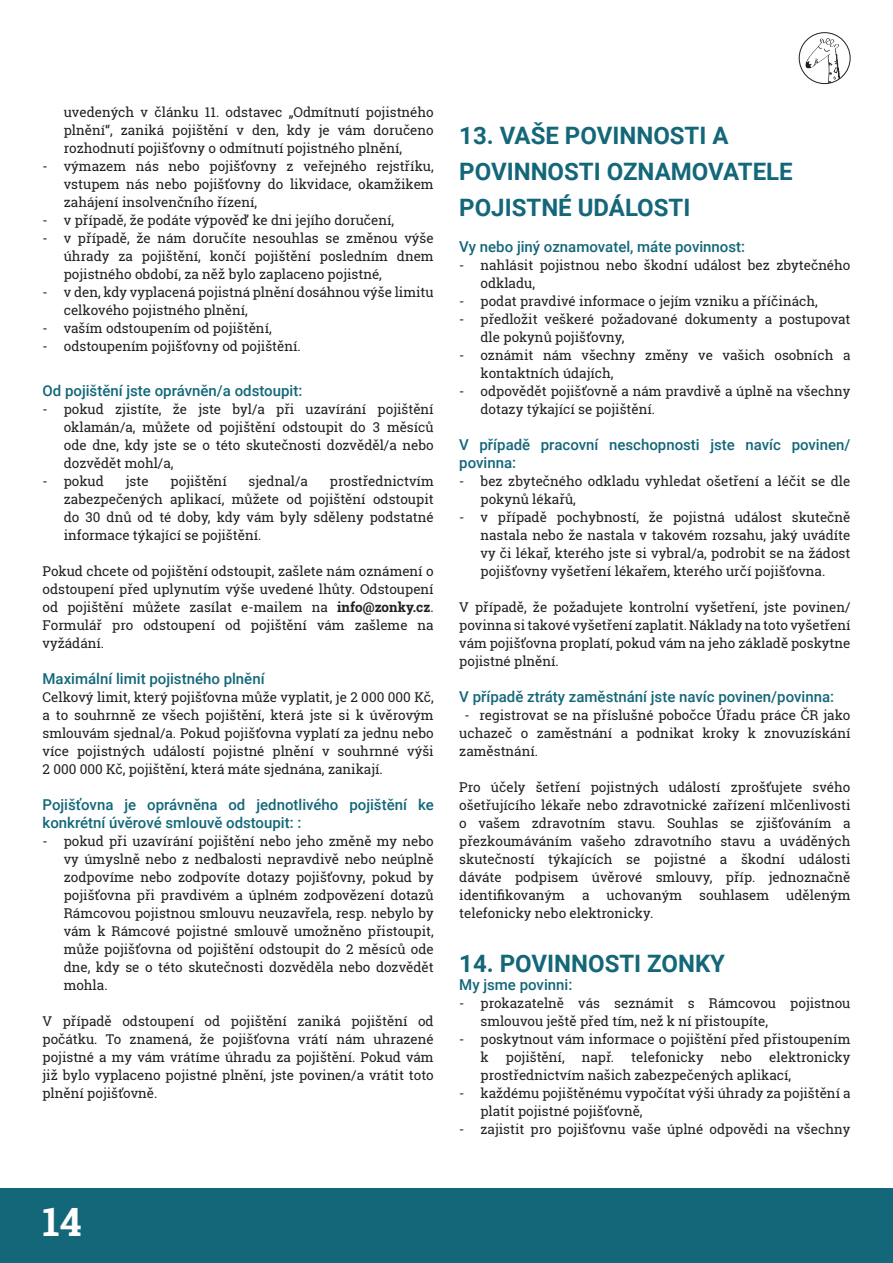
<style>
.page{position:relative;width:893px;height:1263px;background:#fff}
.page>*{position:absolute;margin:0;border:0;box-sizing:border-box;transform-origin:0 0}
.t1{font:700 39px "Roboto Slab";color:#fff}
.t2{font:700 24px/36px "Roboto";color:#136779}
.t3{font:500 15px/18px "Roboto";color:#136779}
.t4{font:13.5px/18px "Roboto Slab";color:#231f20;text-align:justify}
.s1{font-weight:700}
</style>
<div class="page">
<div style="left:0;top:1188px;width:893px;height:75px;background:#136779"></div>
<svg style="left:805px;top:38px;width:37px;height:46px"></svg>
<div style="left:799px;top:32px;width:51px;height:52px;border:1px solid #231f20;border-radius:50%"></div>
<p class="t4" style="left:64px;top:103px;width:371px">uvedených v článku 11. odstavec „Odmítnutí pojistného plnění“, zaniká pojištění v den, kdy je vám doručeno rozhodnutí pojišťovny o odmítnutí pojistného plnění,</p>
<p class="t4" style="left:64px;top:157px;width:371px;text-indent:-21px">- výmazem nás nebo pojišťovny z veřejného rejstříku, vstupem nás nebo pojišťovny do likvidace, okamžikem zahájení insolvenčního řízení,</p>
<p class="t4" style="left:43px;top:211px;width:353px">- v případě, že podáte výpověď ke dni jejího doručení,</p>
<p class="t4" style="left:64px;top:229px;width:371px;text-indent:-21px">- v případě, že nám doručíte nesouhlas se změnou výše úhrady za pojištění, končí pojištění posledním dnem pojistného období, za něž bylo zaplaceno pojistné,</p>
<p class="t4" style="left:64px;top:283px;width:371px;text-indent:-21px">- v den, kdy vyplacená pojistná plnění dosáhnou výše limitu celkového pojistného plnění,</p>
<p class="t4" style="left:43px;top:319px;width:231px">- vaším odstoupením od pojištění,</p>
<p class="t4" style="left:43px;top:337px;width:260px">- odstoupením pojišťovny od pojištění.</p>
<p class="t3" style="left:43px;top:381px;width:261px">Od pojištění jste oprávněn/a odstoupit:</p>
<p class="t4" style="left:64px;top:400px;width:371px;text-indent:-21px">- pokud zjistíte, že jste byl/a při uzavírání pojištění oklamán/a, můžete od pojištění odstoupit do 3 měsíců ode dne, kdy jste se o této skutečnosti dozvěděl/a nebo dozvědět mohl/a,</p>
<p class="t4" style="left:43px;top:472px;width:63px">- pokud</p>
<p class="t4" style="left:126px;top:472px;width:24px">jste</p>
<p class="t4" style="left:171px;top:472px;width:58px">pojištění</p>
<p class="t4" style="left:249px;top:472px;width:61px">sjednal/a</p>
<p class="t4" style="left:64px;top:472px;width:371px;text-indent:266px">prostřednictvím zabezpečených aplikací, můžete od pojištění odstoupit do 30 dnů od té doby, kdy vám byly sděleny podstatné informace týkající se pojištění.</p>
<p class="t4" style="left:43px;top:562px;width:393px">Pokud chcete od pojištění odstoupit, zašlete nám oznámení o odstoupení před uplynutím výše uvedené lhůty. Odstoupení od pojištění můžete zasílat e-mailem na <span class="s1">info@zonky.cz</span>.<br>Formulář pro odstoupení od pojištění vám zašleme na vyžádání.</p>
<p class="t3" style="left:43px;top:669px;width:224px">Maximální limit pojistného plnění</p>
<p class="t4" style="left:43px;top:688px;width:393px">Celkový limit, který pojišťovna může vyplatit, je 2 000 000 Kč, a to souhrnně ze všech pojištění, která jste si k úvěrovým smlouvám sjednal/a. Pokud pojišťovna vyplatí za jednu nebo více pojistných událostí pojistné plnění v souhrnné výši 2 000 000 Kč, pojištění, která máte sjednána, zanikají.</p>
<p class="t3" style="left:43px;top:795px;width:393px">Pojišťovna je oprávněna od jednotlivého pojištění ke konkrétní úvěrové smlouvě odstoupit: :</p>
<p class="t4" style="left:64px;top:832px;width:371px;text-indent:-21px">- pokud při uzavírání pojištění nebo jeho změně my nebo vy úmyslně nebo z nedbalosti nepravdivě nebo neúplně zodpovíme nebo zodpovíte dotazy pojišťovny, pokud by pojišťovna při pravdivém a úplném zodpovězení dotazů Rámcovou pojistnou smlouvu neuzavřela, resp. nebylo by vám k Rámcové pojistné smlouvě umožněno přistoupit, může pojišťovna od pojištění odstoupit do 2 měsíců ode dne, kdy se o této skutečnosti dozvěděla nebo dozvědět mohla.</p>
<p class="t4" style="left:43px;top:1012px;width:393px">V případě odstoupení od pojištění zaniká pojištění od počátku. To znamená, že pojišťovna vrátí nám uhrazené pojistné a my vám vrátíme úhradu za pojištění. Pokud vám již bylo vyplaceno pojistné plnění, jste povinen/a vrátit toto plnění pojišťovně.</p>
<h2 class="t2" style="left:459px;top:117px;width:335px">13. VAŠE POVINNOSTI A<br>POVINNOSTI OZNAMOVATELE<br>POJISTNÉ UDÁLOSTI</h2>
<p class="t3" style="left:459px;top:237px;width:287px">Vy nebo jiný oznamovatel, máte povinnost:</p>
<p class="t4" style="left:480px;top:256px;width:371px;text-indent:-21px">- nahlásit pojistnou nebo škodní událost bez zbytečného odkladu,</p>
<p class="t4" style="left:459px;top:292px;width:360px">- podat pravdivé informace o jejím vzniku a příčinách,</p>
<p class="t4" style="left:480px;top:310px;width:371px;text-indent:-21px">- předložit veškeré požadované dokumenty a postupovat dle pokynů pojišťovny,</p>
<p class="t4" style="left:480px;top:346px;width:371px;text-indent:-21px">- oznámit nám všechny změny ve vašich osobních a kontaktních údajích,</p>
<p class="t4" style="left:480px;top:382px;width:371px;text-indent:-21px">- odpovědět pojišťovně a nám pravdivě a úplně na všechny dotazy týkající se pojištění.</p>
<p class="t3" style="left:459px;top:435px;width:393px">V případě pracovní neschopnosti jste navíc povinen/ povinna:</p>
<p class="t4" style="left:480px;top:472px;width:371px;text-indent:-21px">- bez zbytečného odkladu vyhledat ošetření a léčit se dle pokynů lékařů,</p>
<p class="t4" style="left:480px;top:508px;width:371px;text-indent:-21px">- v případě pochybností, že pojistná událost skutečně nastala nebo že nastala v takovém rozsahu, jaký uvádíte vy či lékař, kterého jste si vybral/a, podrobit se na žádost pojišťovny vyšetření lékařem, kterého určí pojišťovna.</p>
<p class="t4" style="left:459px;top:598px;width:393px">V případě, že požadujete kontrolní vyšetření, jste povinen/ povinna si takové vyšetření zaplatit. Náklady na toto vyšetření vám pojišťovna proplatí, pokud vám na jeho základě poskytne pojistné plnění.</p>
<p class="t3" style="left:459px;top:687px;width:376px">V případě ztráty zaměstnání jste navíc povinen/povinna:</p>
<p class="t4" style="left:459px;top:706px;width:393px;text-indent:5px">- registrovat se na příslušné pobočce Úřadu práce ČR jako uchazeč o zaměstnání a podnikat kroky k znovuzískání zaměstnání.</p>
<p class="t4" style="left:459px;top:778px;width:393px">Pro účely šetření pojistných událostí zprošťujete svého ošetřujícího lékaře nebo zdravotnické zařízení mlčenlivosti o vašem zdravotním stavu. Souhlas se zjišťováním a přezkoumáváním vašeho zdravotního stavu a uváděných skutečností týkajících se pojistné a škodní události dáváte podpisem úvěrové smlouvy, příp. jednoznačně identifikovaným</p>
<p class="t4" style="left:582px;top:886px;width:9px">a</p>
<p class="t4" style="left:607px;top:886px;width:77px">uchovaným</p>
<p class="t4" style="left:699px;top:886px;width:71px">souhlasem</p>
<p class="t4" style="left:786px;top:886px;width:66px">uděleným</p>
<p class="t4" style="left:459px;top:904px;width:196px">telefonicky nebo elektronicky.</p>
<h2 class="t2" style="left:459px;top:945px;width:267px">14. POVINNOSTI ZONKY</h2>
<p class="t3" style="left:459px;top:975px;width:115px">My jsme povinni:</p>
<p class="t4" style="left:480px;top:994px;width:371px;text-indent:-21px">- prokazatelně vás seznámit s Rámcovou pojistnou smlouvou ještě před tím, než k ní přistoupíte,</p>
<p class="t4" style="left:480px;top:1030px;width:371px;text-indent:-21px">- poskytnout vám informace o pojištění před přistoupením k</p>
<p class="t4" style="left:506px;top:1048px;width:60px">pojištění,</p>
<p class="t4" style="left:582px;top:1048px;width:34px">např.</p>
<p class="t4" style="left:631px;top:1048px;width:74px">telefonicky</p>
<p class="t4" style="left:721px;top:1048px;width:33px">nebo</p>
<p class="t4" style="left:480px;top:1048px;width:371px;text-indent:289px">elektronicky prostřednictvím našich zabezpečených aplikací,</p>
<p class="t4" style="left:480px;top:1084px;width:371px;text-indent:-21px">- každému pojištěnému vypočítat výši úhrady za pojištění a platit pojistné pojišťovně,</p>
<p class="t4" style="left:459px;top:1120px;width:393px">- zajistit pro pojišťovnu vaše úplné odpovědi na všechny</p>
<h1 class="t1" style="left:43px;top:1195px;width:41px">14</h1>
</div>
